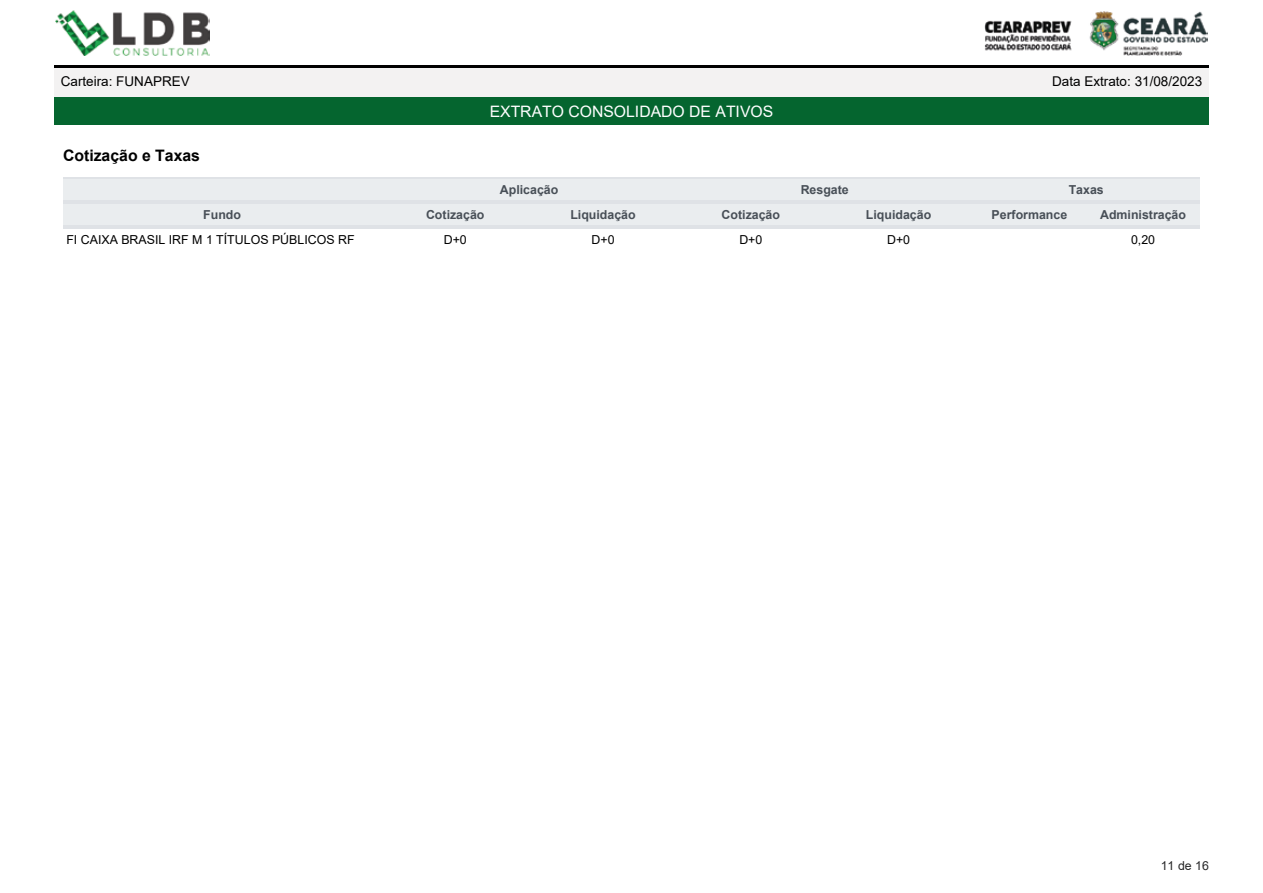
<style>
.page{position:relative;width:1263px;height:893px;background:#fff}
.page>*{position:absolute;margin:0;border:0;box-sizing:border-box;transform-origin:0 0}
.t1{font:15.75px "Arial";color:#fff}
.t2{font:700 15.75px "Arial";color:#000}
.t3{font:13.5px "Arial";color:#000}
.t4{font:700 12.3px "Arial";color:#484f57}
.t5{font:12.3px "Arial";color:#000}
.t6{font:12.3px "Arial";color:#262627}
</style>
<div class="page">
<div style="left:54px;top:65px;width:1155px;height:33px;background:#f3f2f2"></div>
<hr style="left:54px;top:65px;width:1155px;height:3px;background:#000">
<div style="left:54px;top:98px;width:1155px;height:27px;background:#05652f"></div>
<img style="left:55px;top:10px;width:155px;height:45px">
<img style="left:984px;top:11px;width:224px;height:44px">
<div style="left:63px;top:178px;width:318px;height:25px;background:#eaedef"></div>
<hr style="left:63px;top:178px;width:318px;height:1px;background:#dfe2e6">
<hr style="left:63px;top:200px;width:318px;height:3px;background:#dfe2e6">
<div style="left:381px;top:178px;width:296px;height:25px;background:#eaedef"></div>
<hr style="left:381px;top:178px;width:296px;height:1px;background:#dfe2e6">
<hr style="left:381px;top:200px;width:296px;height:3px;background:#dfe2e6">
<div style="left:677px;top:178px;width:295px;height:25px;background:#eaedef"></div>
<hr style="left:677px;top:178px;width:295px;height:1px;background:#dfe2e6">
<hr style="left:677px;top:200px;width:295px;height:3px;background:#dfe2e6">
<div style="left:972px;top:178px;width:228px;height:25px;background:#eaedef"></div>
<hr style="left:972px;top:178px;width:228px;height:1px;background:#dfe2e6">
<hr style="left:972px;top:200px;width:228px;height:3px;background:#dfe2e6">
<div style="left:63px;top:203px;width:318px;height:25px;background:#eaedef"></div>
<hr style="left:63px;top:203px;width:318px;height:1px;background:#dfe2e6">
<hr style="left:63px;top:225px;width:318px;height:3px;background:#dfe2e6">
<div style="left:381px;top:203px;width:148px;height:25px;background:#eaedef"></div>
<hr style="left:381px;top:203px;width:148px;height:1px;background:#dfe2e6">
<hr style="left:381px;top:225px;width:148px;height:3px;background:#dfe2e6">
<div style="left:529px;top:203px;width:148px;height:25px;background:#eaedef"></div>
<hr style="left:529px;top:203px;width:148px;height:1px;background:#dfe2e6">
<hr style="left:529px;top:225px;width:148px;height:3px;background:#dfe2e6">
<div style="left:677px;top:203px;width:148px;height:25px;background:#eaedef"></div>
<hr style="left:677px;top:203px;width:148px;height:1px;background:#dfe2e6">
<hr style="left:677px;top:225px;width:148px;height:3px;background:#dfe2e6">
<div style="left:825px;top:203px;width:147px;height:25px;background:#eaedef"></div>
<hr style="left:825px;top:203px;width:147px;height:1px;background:#dfe2e6">
<hr style="left:825px;top:225px;width:147px;height:3px;background:#dfe2e6">
<div style="left:972px;top:203px;width:114px;height:25px;background:#eaedef"></div>
<hr style="left:972px;top:203px;width:114px;height:1px;background:#dfe2e6">
<hr style="left:972px;top:225px;width:114px;height:3px;background:#dfe2e6">
<div style="left:1086px;top:203px;width:114px;height:25px;background:#eaedef"></div>
<hr style="left:1086px;top:203px;width:114px;height:1px;background:#dfe2e6">
<hr style="left:1086px;top:225px;width:114px;height:3px;background:#dfe2e6">
<hr style="left:63px;top:228px;width:318px;height:1px;background:#dfe2e6">
<hr style="left:381px;top:228px;width:148px;height:1px;background:#dfe2e6">
<hr style="left:529px;top:228px;width:148px;height:1px;background:#dfe2e6">
<hr style="left:677px;top:228px;width:148px;height:1px;background:#dfe2e6">
<hr style="left:825px;top:228px;width:147px;height:1px;background:#dfe2e6">
<hr style="left:972px;top:228px;width:114px;height:1px;background:#dfe2e6">
<hr style="left:1086px;top:228px;width:114px;height:1px;background:#dfe2e6">
<p class="t3" style="left:61px;top:72px;width:131px">Carteira: FUNAPREV</p>
<p class="t3" style="left:1052px;top:72px;width:152px">Data Extrato: 31/08/2023</p>
<p class="t1" style="left:490px;top:101px;width:285px">EXTRATO CONSOLIDADO DE ATIVOS</p>
<p class="t2" style="left:63px;top:144px;width:139px">Cotização e Taxas</p>
<p class="t4" style="left:500px;top:181px;width:60px">Aplicação</p>
<p class="t4" style="left:801px;top:181px;width:50px">Resgate</p>
<p class="t4" style="left:1069px;top:181px;width:37px">Taxas</p>
<p class="t4" style="left:203px;top:206px;width:39px">Fundo</p>
<p class="t4" style="left:426px;top:206px;width:60px">Cotização</p>
<p class="t4" style="left:570px;top:206px;width:67px">Liquidação</p>
<p class="t4" style="left:722px;top:206px;width:60px">Cotização</p>
<p class="t4" style="left:866px;top:206px;width:67px">Liquidação</p>
<p class="t4" style="left:991px;top:206px;width:77px">Performance</p>
<p class="t4" style="left:1100px;top:206px;width:87px">Administração</p>
<p class="t5" style="left:66px;top:231px;width:290px">FI CAIXA BRASIL IRF M 1 TÍTULOS PÚBLICOS RF</p>
<p class="t5" style="left:444px;top:231px;width:25px">D+0</p>
<p class="t5" style="left:591px;top:231px;width:25px">D+0</p>
<p class="t5" style="left:739px;top:231px;width:25px">D+0</p>
<p class="t5" style="left:887px;top:231px;width:25px">D+0</p>
<p class="t5" style="left:1131px;top:231px;width:26px">0,20</p>
<p class="t6" style="left:1161px;top:857px;width:50px">11 de 16</p>
</div>
